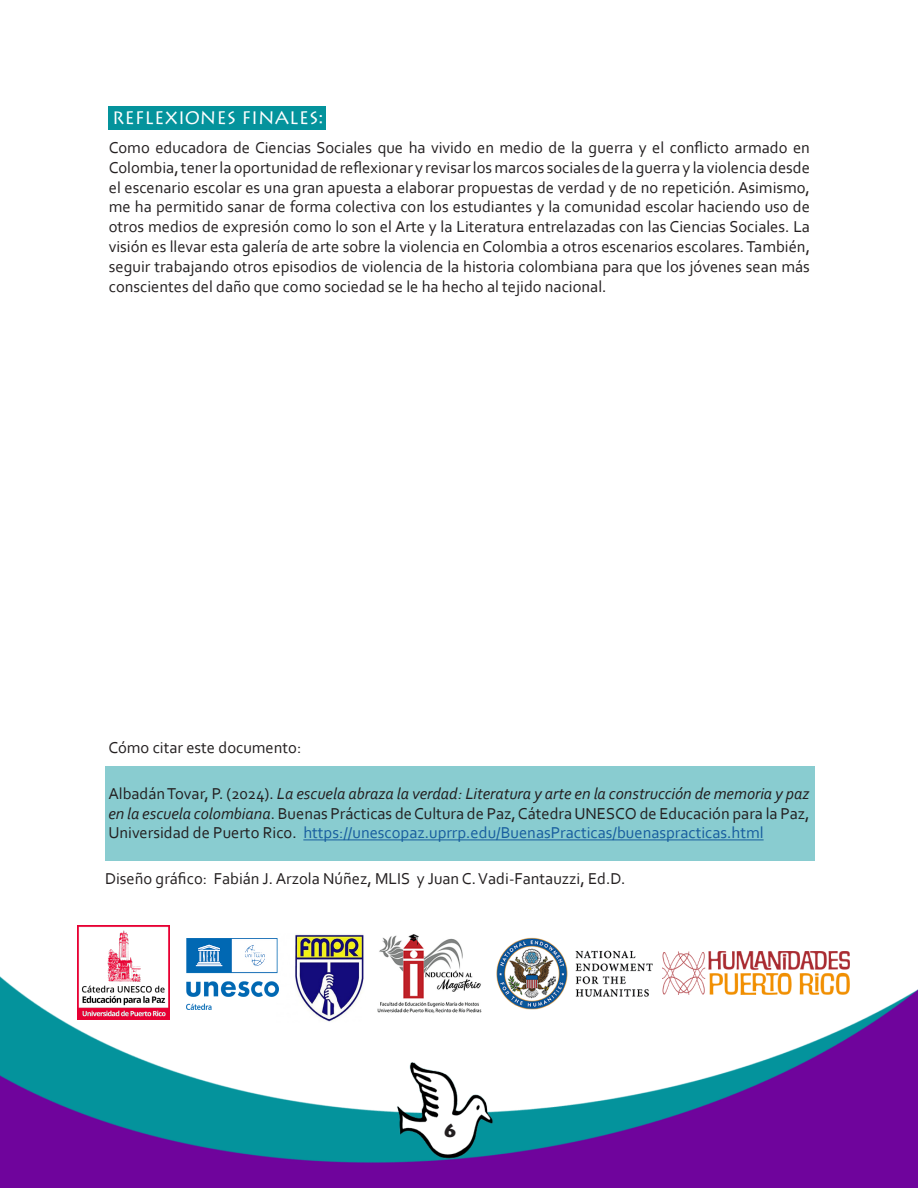
<style>
.page{position:relative;width:918px;height:1188px;background:#fff}
.page>*{position:absolute;margin:0;border:0;box-sizing:border-box;transform-origin:0 0}
.t1{font:18px "Lithos Pro";color:#fff}
.t2{font:900 18px "Lithos Pro";color:#231f20}
.t3{font:16.5px/19.8px "Corbel";color:#231f20;text-align:justify}
.s1{font-style:italic}
.s2{color:#175d9e}
</style>
<div class="page">
<img style="left:0;top:106px;width:918px;height:1082px">
<div style="left:105px;top:766px;width:709px;height:95px;background:#89ccd0"></div>
<hr style="left:303px;top:839px;width:461px;height:1px;background:#175d9e">
<div style="left:109px;top:106px;width:217px;height:24px;background:#04939c"></div>
<img style="left:369px;top:922px;width:286px;height:94px">
<img style="left:662px;top:951px;width:187px;height:44px">
<div style="left:258px;top:916px;width:111px;height:136px;background:#fff"></div>
<img style="left:278px;top:934px;width:86px;height:88px">
<img style="left:77px;top:925px;width:92px;height:94px">
<img style="left:187px;top:938px;width:91px;height:72px">
<p class="t1" style="left:112px;top:108px;width:213px">REFLEXIONES FINALES:</p>
<p class="t3" style="left:109px;top:137px;width:703px">Como educadora de Ciencias Sociales que ha vivido en medio de la guerra y el conflicto armado en Colombia, tener la oportunidad de reflexionar y revisar los marcos sociales de la guerra y la violencia desde el escenario escolar es una gran apuesta a elaborar propuestas de verdad y de no repetición. Asimismo, me ha permitido sanar de forma colectiva con los estudiantes y la comunidad escolar haciendo uso de otros medios de expresión como lo son el Arte y la Literatura entrelazadas con las Ciencias Sociales. La visión es llevar esta galería de arte sobre la violencia en Colombia a otros escenarios escolares. También, seguir trabajando otros episodios de violencia de la historia colombiana para que los jóvenes sean más conscientes del daño que como sociedad se le ha hecho al tejido nacional.</p>
<p class="t3" style="left:108px;top:738px;width:194px">Cómo citar este documento:</p>
<p class="t3" style="left:108px;top:783px;width:703px">Albadán Tovar, P. (2024). <span class="s1">La escuela abraza la verdad: Literatura y arte en la construcción de memoria y paz en la escuela colombiana</span>. Buenas Prácticas de Cultura de Paz, Cátedra UNESCO de Educación para la Paz, Universidad de Puerto Rico. <span class="s2">https://unescopaz.uprrp.edu/BuenasPracticas/buenaspracticas.html</span></p>
<p class="t3" style="left:105px;top:868px;width:522px">Diseño gráfico: Fabián J. Arzola Núñez, MLIS y Juan C. Vadi-Fantauzzi, Ed.D.</p>
<p class="t2" style="left:443px;top:1120px;width:16px">6</p>
</div>
